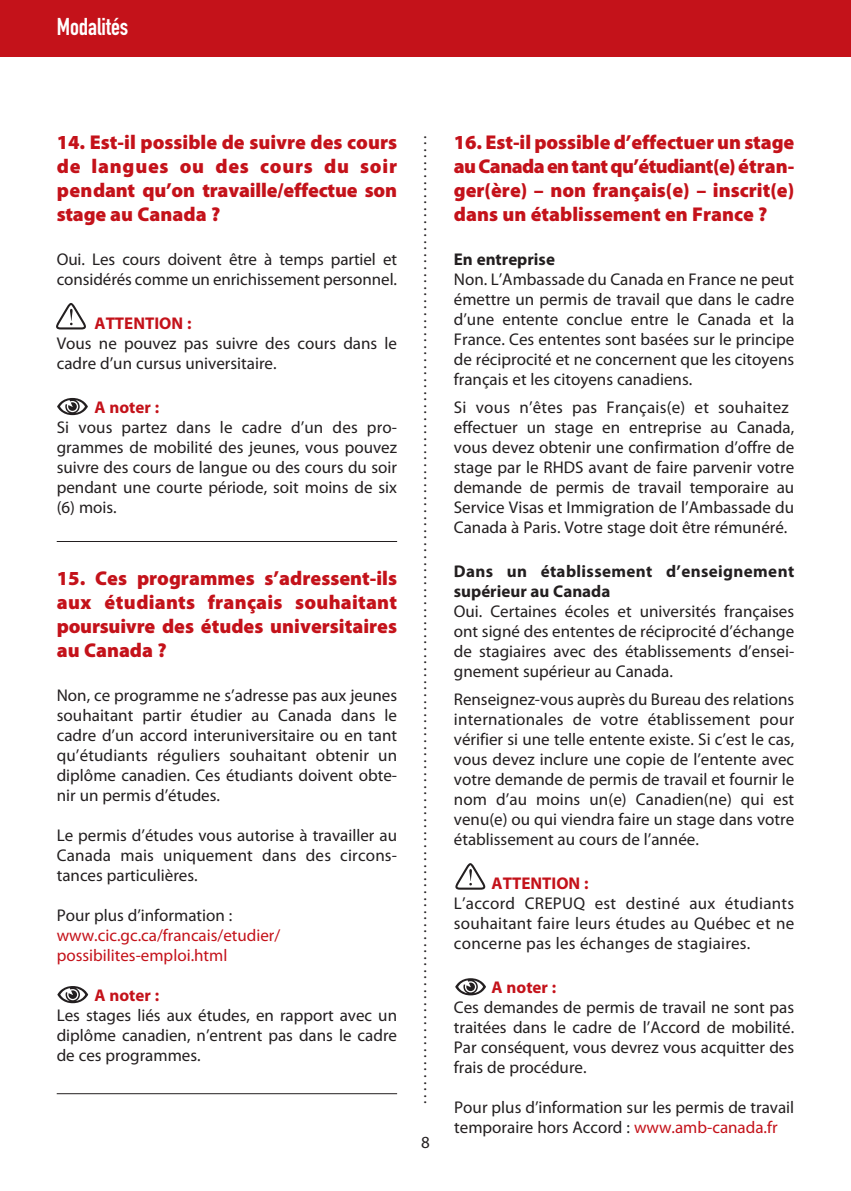
<style>
.page{position:relative;width:851px;height:1191px;background:#fff}
.page>*{position:absolute;margin:0;border:0;box-sizing:border-box;transform-origin:0 0}
.t1{font:24px "DIN Engschrift";color:#fff}
.t2{font:900 20px/24px "Myriad Pro";color:#c4121a;text-align:justify}
.t3{font:17px/20px "Myriad Pro";color:#231f20;text-align:justify}
.t4{font:17px/20px "Myriad Pro";color:#c4121a}
.t5{font:700 17px/20px "Myriad Pro";letter-spacing:.02em;color:#231f20}
.t6{font:700 17px "Myriad Pro";color:#c4121a}
.t7{font:700 17px "Myriad Pro";color:#231f20}
.t8{font:16px "Myriad Pro";color:#231f20}
.s1{color:#c4121a}
</style>
<div class="page">
<div style="left:0;top:1px;width:850px;height:56px;background:#c4121a"></div>
<hr style="left:57px;top:541px;width:340px;height:1px;background:#231f20">
<hr style="left:57px;top:1093px;width:340px;height:1px;background:#231f20">
<svg style="left:455px;top:978px;width:31px;height:17px"></svg>
<svg style="left:57px;top:986px;width:31px;height:17px"></svg>
<svg style="left:455px;top:863px;width:30px;height:26px"></svg>
<svg style="left:57px;top:398px;width:31px;height:17px"></svg>
<svg style="left:56px;top:303px;width:30px;height:26px"></svg>
<h1 class="t1" style="left:57px;top:18px;width:73px">Modalités</h1>
<p class="t2" style="left:57px;top:131px;width:342px">14. Est-il possible de suivre des cours de langues ou des cours du soir pendant qu’on travaille/effectue son stage au Canada ?</p>
<p class="t3" style="left:57px;top:250px;width:342px">Oui. Les cours doivent être à temps partiel et considérés comme un enrichissement personnel.</p>
<p class="t6" style="left:94px;top:316px;width:98px">ATTENTION :</p>
<p class="t3" style="left:57px;top:334px;width:342px">Vous ne pouvez pas suivre des cours dans le cadre d’un cursus universitaire.</p>
<p class="t6" style="left:94px;top:400px;width:66px">A noter :</p>
<p class="t3" style="left:57px;top:418px;width:342px">Si vous partez dans le cadre d’un des pro&shy;grammes de mobilité des jeunes, vous pouvez suivre des cours de langue ou des cours du soir pendant une courte période, soit moins de six (6) mois.</p>
<p class="t2" style="left:57px;top:567px;width:342px">15. Ces programmes s’adressent-ils aux étudiants français souhaitant poursuivre des études universitaires au Canada ?</p>
<p class="t3" style="left:57px;top:686px;width:342px">Non, ce programme ne s’adresse pas aux jeunes souhaitant partir étudier au Canada dans le cadre d’un accord interuniversitaire ou en tant qu’étudiants réguliers souhaitant obtenir un diplôme canadien. Ces étudiants doivent obte&shy;nir un permis d’études.</p>
<p class="t3" style="left:57px;top:826px;width:342px">Le permis d’études vous autorise à travailler au Canada mais uniquement dans des circons&shy;tances particulières.</p>
<p class="t3" style="left:57px;top:906px;width:177px">Pour plus d’information :</p>
<p class="t4" style="left:57px;top:926px;width:225px">www.cic.gc.ca/francais/etudier/ possibilites-emploi.html</p>
<p class="t6" style="left:94px;top:988px;width:66px">A noter :</p>
<p class="t3" style="left:57px;top:1006px;width:342px">Les stages liés aux études, en rapport avec un diplôme canadien, n’entrent pas dans le cadre de ces programmes.</p>
<p class="t8" style="left:414px;top:1104px;width:970px;rotate:-90deg">....................................................................................................................................................</p>
<p class="t3" style="left:421px;top:1133px;width:10px">8</p>
<p class="t2" style="left:454px;top:131px;width:342px">16. Est-il possible d’effectuer un stage au Canada en tant qu’étudiant(e)étran&shy;ger(ère) – non français(e) – inscrit(e) dans un établissement en France ?</p>
<p class="t7" style="left:454px;top:252px;width:103px">En entreprise</p>
<p class="t3" style="left:454px;top:270px;width:342px">Non. L’Ambassade du Canada en France ne peut émettre un permis de travail que dans le cadre d’une entente conclue entre le Canada et la France. Ces ententes sont basées sur le principe de réciprocité et ne concernent que les citoyens français et les citoyens canadiens.</p>
<p class="t3" style="left:454px;top:398px;width:342px;text-align:left">Si vous n’êtes pas Français(e) et souhaitez effectuer un stage en entreprise au Canada, vous devez obtenir une confirmation d’offre de stage par le RHDS avant de faire parvenir votre demande de permis de travail temporaire au Service Visas et Immigration de l’Ambassade du Canada à Paris. Votre stage doit être rémunéré.</p>
<p class="t5" style="left:454px;top:562px;width:342px">Dans un établissement d’enseignement supérieur au Canada</p>
<p class="t3" style="left:454px;top:602px;width:342px">Oui. Certaines écoles et universités françaises ont signé des ententes de réciprocité d’échange de stagiaires avec des établissements d’ensei&shy;gnement supérieur au Canada.</p>
<p class="t3" style="left:454px;top:690px;width:342px">Renseignez-vous auprès du Bureau des relations internationales de votre établissement pour vérifier si une telle entente existe. Si c’est le cas, vous devez inclure une copie de l’entente avec votre demande de permis de travail et fournir le nom d’au moins un(e) Canadien(ne) qui est venu(e) ou qui viendra faire un stage dans votre établissement au cours de l’année.</p>
<p class="t6" style="left:491px;top:876px;width:98px">ATTENTION :</p>
<p class="t3" style="left:454px;top:894px;width:342px">L’accord CREPUQ est destiné aux étudiants souhaitant faire leurs études au Québec et ne concerne pas les échanges de stagiaires.</p>
<p class="t6" style="left:491px;top:980px;width:66px">A noter :</p>
<p class="t3" style="left:454px;top:998px;width:342px">Ces demandes de permis de travail ne sont pas traitées dans le cadre de l’Accord de mobilité.<br>Par conséquent, vous devrez vous acquitter des frais de procédure.</p>
<p class="t3" style="left:454px;top:1098px;width:341px">Pour plus d’information sur les permis de travail temporaire hors Accord : <span class="s1">www.amb-canada.fr</span></p>
</div>
